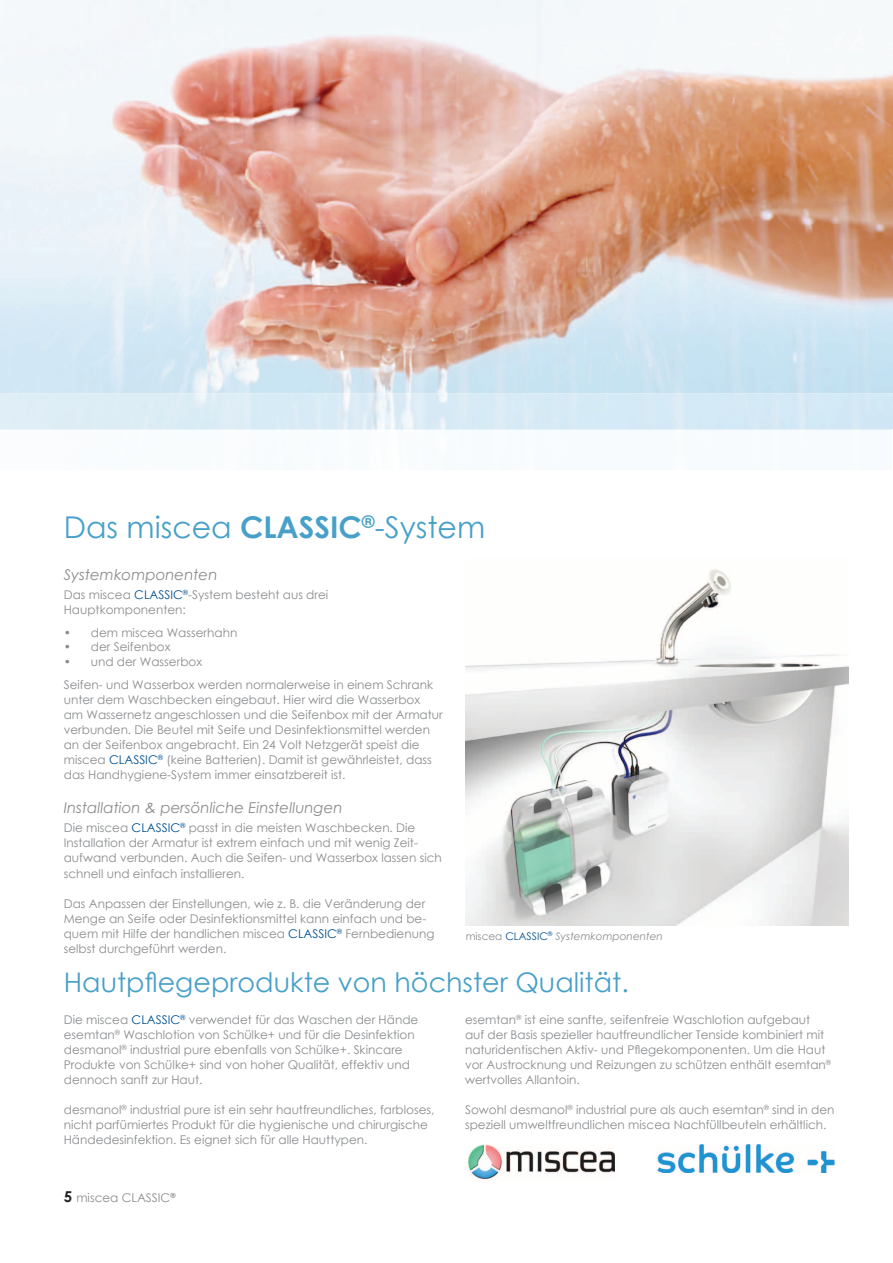
<style>
.page{position:relative;width:893px;height:1263px;background:#fff}
.page>*{position:absolute;margin:0;border:0;box-sizing:border-box;transform-origin:0 0}
.t1{font:30px "Century Gothic";color:#48a0c9}
.t2{font:27px "Century Gothic";color:#48a0c9}
.t3{font:italic 15px "Century Gothic";color:#8a8c8f}
.t4{font:12px/15px "Century Gothic";color:#8a8c8f}
.t5{font:italic 10.5px "Century Gothic";color:#8a8c8f}
.s1{font-weight:700}
.s2{color:#005191}
.s3{font-style:normal}
.s4{font-style:normal;color:#005191}
.s5{font-weight:700;font-size:15px;color:#231f20}
</style>
<div class="page">
<img style="left:0;top:0;width:893px;height:393px">
<img style="left:0;top:393px;width:893px;height:36px">
<img style="left:468px;top:1144px;width:146px;height:36px">
<img style="left:657px;top:1144px;width:178px;height:29px">
<img style="left:466px;top:569px;width:382px;height:357px">
<h1 class="t1" style="left:64px;top:506px;width:423px">Das miscea <span class="s1">CLASSIC</span><sup>®</sup>-System</h1>
<p class="t3" style="left:64px;top:564px;width:155px">Systemkomponenten</p>
<p class="t4" style="left:64px;top:587px;width:266px">Das miscea <span class="s2">CLASSIC</span><sup>®</sup>-System besteht aus drei<br>Hauptkomponenten:</p>
<p class="t4" style="left:64px;top:625px;width:175px">• dem miscea Wasserhahn</p>
<p class="t4" style="left:64px;top:639px;width:108px">• der Seifenbox</p>
<p class="t4" style="left:64px;top:649px;width:371px;line-height:23.5px">• und der Wasserbox<br>Seifen- und Wasserbox werden normalerweise in einem Schrank</p>
<p class="t4" style="left:64px;top:692px;width:380px">unter dem Waschbecken eingebaut. Hier wird die Wasserbox<br>am Wassernetz angeschlossen und die Seifenbox mit der Armatur verbunden. Die Beutel mit Seife und Desinfektionsmittel werden an der Seifenbox angebracht. Ein 24 Volt Netzgerät speist die miscea <span class="s2">CLASSIC</span><sup>®</sup> (keine Batterien). Damit ist gewährleistet, dass das Handhygiene-System immer einsatzbereit ist.</p>
<p class="t3" style="left:64px;top:797px;width:280px">Installation &amp; persönliche Einstellungen</p>
<p class="t4" style="left:64px;top:820px;width:380px">Die miscea <span class="s2">CLASSIC</span><sup>®</sup> passt in die meisten Waschbecken. Die Installation der Armatur ist extrem einfach und mit wenig Zeit&shy;aufwand verbunden. Auch die Seifen- und Wasserbox lassen sich schnell und einfach installieren.</p>
<p class="t4" style="left:64px;top:895px;width:372px">Das Anpassen der Einstellungen, wie z. B. die Veränderung der Menge an Seife oder Desinfektionsmittel kann einfach und be&shy;quem mit Hilfe der handlichen miscea <span class="s2">CLASSIC</span><sup>®</sup> Fernbedienung selbst durchgeführt werden.</p>
<p class="t5" style="left:466px;top:928px;width:199px"><span class="s3">miscea</span> <span class="s4">CLASSIC</span><sup>®</sup> Systemkomponenten</p>
<h2 class="t2" style="left:64px;top:964px;width:566px">Hautpflegeprodukte von höchster Qualität.</h2>
<p class="t4" style="left:64px;top:1012px;width:356px">Die miscea <span class="s2">CLASSIC</span><sup>®</sup> verwendet für das Waschen der Hände esemtan<sup>®</sup> Waschlotion von Schülke+ und für die Desinfektion desmanol<sup>®</sup> industrial pure ebenfalls von Schülke+. Skincare Produkte von Schülke+ sind von hoher Qualität, effektiv und dennoch sanft zur Haut.</p>
<p class="t4" style="left:64px;top:1102px;width:372px">desmanol<sup>®</sup> industrial pure ist ein sehr hautfreundliches, farbloses, nicht parfümiertes Produkt für die hygienische und chirurgische<br>Händedesinfektion. Es eignet sich für alle Hauttypen.</p>
<p class="t4" style="left:64px;top:1190px;width:113px"><span class="s5">5</span> miscea CLASSIC<sup>®</sup></p>
<p class="t4" style="left:465px;top:1012px;width:367px">esemtan<sup>®</sup> ist eine sanfte, seifenfreie Waschlotion aufgebaut auf der Basis spezieller hautfreundlicher Tenside kombiniert mit naturidentischen Aktiv- und Pflegekomponenten. Um die Haut vor Austrocknung und Reizungen zu schützen enthält esemtan<sup>® </sup>wertvolles Allantoin.</p>
<p class="t4" style="left:465px;top:1102px;width:371px">Sowohl desmanol<sup>®</sup> industrial pure als auch esemtan<sup>®</sup> sind in den speziell umweltfreundlichen miscea Nachfüllbeuteln erhältlich.</p>
</div>
